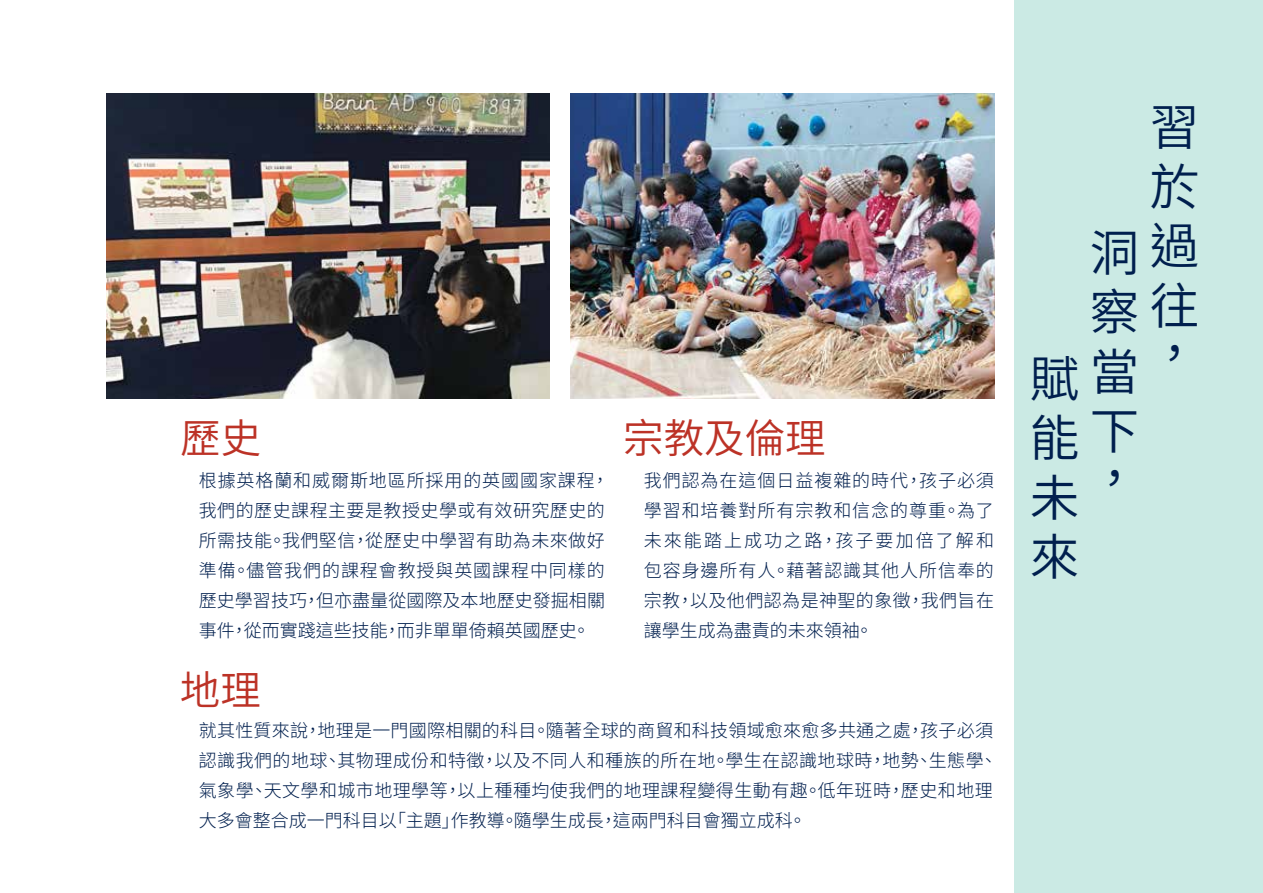
<style>
.page{position:relative;width:1263px;height:893px;background:#fff}
.page>*{position:absolute;margin:0;border:0;box-sizing:border-box;transform-origin:0 0}
.t1{font:49.5px/59.4px "Source Han Sans HK";color:#001f4e;text-align:justify}
.t2{font:40.5px "Source Han Sans HK";color:#bc3226}
.t3{font:300 18px/30px "Source Han Sans HK";letter-spacing:.025em;color:#001f4e}
</style>
<div class="page">
<div style="left:1014px;top:0;width:249px;height:893px;background:#cbeae4"></div>
<img style="left:570px;top:93px;width:425px;height:305px">
<img style="left:107px;top:93px;width:443px;height:305px">
<h2 class="t2" style="left:180px;top:415px;width:82px">歷史</h2>
<p class="t3" style="left:199px;top:466px;width:412px">根據英格蘭和威爾斯地區所採用的英國國家課程，我們的歷史課程主要是教授史學或有效研究歷史的所需技能。我們堅信，從歷史中學習有助為未來做好準備。儘管我們的課程會教授與英國課程中同樣的歷史學習技巧，但亦盡量從國際及本地歷史發掘相關事件，從而實踐這些技能，而非單單倚賴英國歷史。</p>
<h2 class="t2" style="left:180px;top:667px;width:83px">地理</h2>
<h2 class="t2" style="left:623px;top:415px;width:204px">宗教及倫理</h2>
<p class="t3" style="left:644px;top:466px;width:352px;text-align:justify">我們認為在這個日益複雜的時代，孩子必須學習和培養對所有宗教和信念的尊重。為了未來能踏上成功之路，孩子要加倍了解和包容身邊所有人。藉著認識其他人所信奉的宗教，以及他們認為是神聖的象徵，我們旨在讓學生成為盡責的未來領袖。</p>
<p class="t3" style="left:199px;top:716px;width:800px">就其性質來說，地理是一門國際相關的科目。隨著全球的商貿和科技領域愈來愈多共通之處，孩子必須認識我們的地球、其物理成份和特徵，以及不同人和種族的所在地。學生在認識地球時，地勢、生態學、氣象學、天文學和城市地理學等，以上種種均使我們的地理課程變得生動有趣。低年班時，歷史和地理大多會整合成一門科目以「主題」作教導。隨學生成長，這兩門科目會獨立成科。</p>
<h1 class="t1" style="left:1030px;top:350px;width:50px">賦能未來</h1>
<h1 class="t1" style="left:1090px;top:224px;width:49px">洞察當下</h1>
<h1 class="t1" style="left:1090px;top:450px;width:31px">，</h1>
<h1 class="t1" style="left:1150px;top:99px;width:49px">習於過往</h1>
<h1 class="t1" style="left:1150px;top:324px;width:31px">，</h1>
</div>
